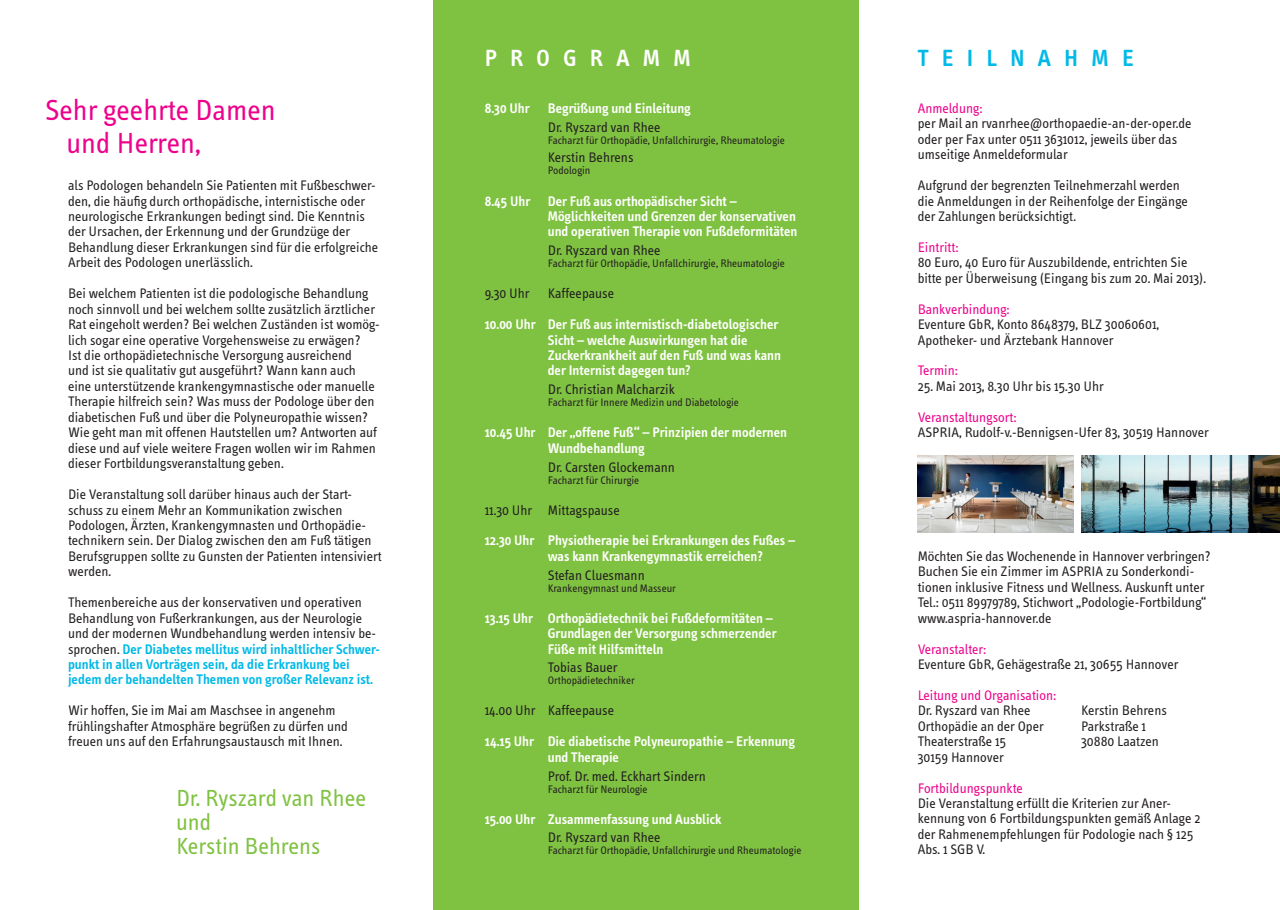
<style>
.page{position:relative;width:1280px;height:910px;background:#fff}
.page>*{position:absolute;margin:0;border:0;box-sizing:border-box;transform-origin:0 0}
.t1{font:30px/33px "Info Text";color:#ed028c}
.t2{font:24px/24px "Info Text";color:#7fc241}
.t3{font:600 24px "Info Text";color:#00b9e7}
.t4{font:600 24px "Info Text";color:#fff}
.t5{font:14.25px/15.5px "Info Text";color:#231f20}
.t6{font:600 14.25px/15.5px "Info Text";color:#fff}
.t7{font:14.25px "Info Text";color:#ed028c}
.t8{font:11.25px "Info Text";color:#231f20}
.s1{font-weight:600;color:#00b9e7}
</style>
<div class="page">
<div style="left:434px;top:0;width:425px;height:910px;background:#7fc241"></div>
<img style="left:917px;top:455px;width:156px;height:77px">
<img style="left:1081px;top:455px;width:199px;height:77px">
<h1 class="t1" style="left:67px;top:94px;width:211px;text-indent:-22px">Sehr geehrte Damen und Herren,</h1>
<p class="t5" style="left:68px;top:178px;width:312px">als Podologen behandeln Sie Patienten mit Fußbeschwer&shy;den, die häufig durch orthopädische, internistische oder neurologische Erkrankungen bedingt sind. Die Kenntnis der Ursachen, der Erkennung und der Grundzüge der Behandlung dieser Erkrankungen sind für die erfolgreiche Arbeit des Podologen unerlässlich.</p>
<p class="t5" style="left:68px;top:286px;width:313px">Bei welchem Patienten ist die podologische Behandlung noch sinnvoll und bei welchem sollte zusätzlich ärztlicher Rat eingeholt werden? Bei welchen Zuständen ist womög&shy;lich sogar eine operative Vorgehensweise zu erwägen?<br>Ist die orthopädietechnische Versorgung ausreichend<br>und ist sie qualitativ gut ausgeführt? Wann kann auch eine unterstützende krankengymnastische oder manuelle Therapie hilfreich sein? Was muss der Podologe über den diabetischen Fuß und über die Polyneuropathie wissen?<br>Wie geht man mit offenen Hautstellen um? Antworten auf diese und auf viele weitere Fragen wollen wir im Rahmen dieser Fortbildungsveranstaltung geben.</p>
<p class="t5" style="left:68px;top:487px;width:315px">Die Veranstaltung soll darüber hinaus auch der Start&shy;schuss zu einem Mehr an Kommunikation zwischen Podologen, Ärzten, Krankengymnasten und Orthopädie&shy;technikern sein. Der Dialog zwischen den am Fuß tätigen Berufsgruppen sollte zu Gunsten der Patienten intensiviert werden.</p>
<p class="t5" style="left:68px;top:595px;width:313px">Themenbereiche aus der konservativen und operativen Behandlung von Fußerkrankungen, aus der Neurologie und der modernen Wundbehandlung werden intensiv be&shy;sprochen. <span class="s1">Der Diabetes mellitus wird inhaltlicher Schwer&shy;punkt in allen Vorträgen sein, da die Erkrankung bei jedem der behandelten Themen von großer Relevanz ist.</span></p>
<p class="t5" style="left:68px;top:703px;width:281px">Wir hoffen, Sie im Mai am Maschsee in angenehm frühlingshafter Atmosphäre begrüßen zu dürfen und freuen uns auf den Erfahrungsaustausch mit Ihnen.</p>
<h2 class="t2" style="left:176px;top:786px;width:192px">Dr. Ryszard van Rhee und<br>Kerstin Behrens</h2>
<h2 class="t4" style="left:485px;top:44px;width:105px">Pr ogramm</h2>
<p class="t6" style="left:485px;top:100px;width:46px">8.30 Uhr</p>
<p class="t6" style="left:548px;top:100px;width:144px">Begrüßung und Einleitung</p>
<p class="t5" style="left:548px;top:119px;width:114px">Dr. Ryszard van Rhee</p>
<p class="t8" style="left:548px;top:134px;width:239px">Facharzt für Orthopädie, Unfallchirurgie, Rheumatologie</p>
<p class="t5" style="left:548px;top:150px;width:87px">Kerstin Behrens</p>
<p class="t8" style="left:548px;top:164px;width:44px">Podologin</p>
<p class="t6" style="left:548px;top:193px;width:251px;text-indent:-63px">8.45 Uhr Der Fuß aus orthopädischer Sicht –<br>Möglichkeiten und Grenzen der konservativen und operativen Therapie von Fußdeformitäten</p>
<p class="t5" style="left:548px;top:243px;width:114px">Dr. Ryszard van Rhee</p>
<p class="t8" style="left:548px;top:257px;width:239px">Facharzt für Orthopädie, Unfallchirurgie, Rheumatologie</p>
<p class="t5" style="left:485px;top:286px;width:46px">9.30 Uhr</p>
<p class="t5" style="left:548px;top:286px;width:68px">Kaffeepause</p>
<p class="t6" style="left:548px;top:317px;width:235px;text-indent:-63px">10.00 Uhr Der Fuß aus internistisch-diabetologischer Sicht – welche Auswirkungen hat die Zuckerkrankheit auf den Fuß und was kann der Internist dagegen tun?</p>
<p class="t5" style="left:548px;top:382px;width:129px">Dr. Christian Malcharzik</p>
<p class="t8" style="left:548px;top:396px;width:193px">Facharzt für Innere Medizin und Diabetologie</p>
<p class="t6" style="left:548px;top:425px;width:241px;text-indent:-63px">10.45 Uhr Der „offene Fuß“ – Prinzipien der modernen<br>Wundbehandlung</p>
<p class="t5" style="left:548px;top:459px;width:129px">Dr. Carsten Glockemann</p>
<p class="t8" style="left:548px;top:474px;width:93px">Facharzt für Chirurgie</p>
<p class="t5" style="left:485px;top:502px;width:137px">11.30 Uhr Mittagspause</p>
<p class="t6" style="left:548px;top:533px;width:249px;text-indent:-63px">12.30 Uhr Physiotherapie bei Erkrankungen des Fußes – was kann Krankengymnastik erreichen?</p>
<p class="t5" style="left:548px;top:567px;width:98px">Stefan Cluesmann</p>
<p class="t8" style="left:548px;top:582px;width:130px">Krankengymnast und Masseur</p>
<p class="t6" style="left:485px;top:610px;width:290px">13.15 Uhr Orthopädietechnik bei Fußdeformitäten –</p>
<p class="t6" style="left:548px;top:626px;width:230px">Grundlagen der Versorgung schmerzender</p>
<p class="t6" style="left:485px;top:641px;width:36px">F</p>
<p class="t6" style="left:554px;top:641px;width:111px">üße mit Hilfsmitteln</p>
<p class="t5" style="left:548px;top:660px;width:71px">Tobias Bauer</p>
<p class="t8" style="left:548px;top:674px;width:88px">Orthopädietechniker</p>
<p class="t5" style="left:485px;top:703px;width:131px">14.00 Uhr Kaffeepause</p>
<p class="t6" style="left:548px;top:734px;width:249px;text-indent:-63px">14.15 Uhr Die diabetische Polyneuropathie – Erkennung und Therapie</p>
<p class="t5" style="left:548px;top:768px;width:160px">Prof. Dr. med. Eckhart Sindern</p>
<p class="t8" style="left:548px;top:783px;width:101px">Facharzt für Neurologie</p>
<p class="t6" style="left:485px;top:811px;width:238px">15.00 Uhr Zusammenfassung und Ausblick</p>
<p class="t5" style="left:548px;top:830px;width:114px">Dr. Ryszard van Rhee</p>
<p class="t8" style="left:548px;top:844px;width:255px">Facharzt für Orthopädie, Unfallchirurgie und Rheumatologie</p>
<h2 class="t3" style="left:918px;top:45px;width:25px">Teilnahme</h2>
<p class="t7" style="left:918px;top:100px;width:66px">Anmeldung:</p>
<p class="t5" style="left:918px;top:116px;width:275px">per Mail an rvanrhee@orthopaedie-an-der-oper.de oder per Fax unter 0511 3631012, jeweils über das umseitige Anmeldeformular</p>
<p class="t5" style="left:918px;top:178px;width:272px">Aufgrund der begrenzten Teilnehmerzahl werden die Anmeldungen in der Reihenfolge der Eingänge der Zahlungen berücksichtigt.</p>
<p class="t7" style="left:918px;top:239px;width:42px">Eintritt:</p>
<p class="t5" style="left:918px;top:255px;width:290px">80 Euro, 40 Euro für Auszubildende, entrichten Sie bitte per Überweisung (Eingang bis zum 20. Mai 2013).</p>
<p class="t7" style="left:918px;top:301px;width:93px">Bankverbindung:</p>
<p class="t5" style="left:918px;top:317px;width:243px">Eventure GbR, Konto 8648379, BLZ 30060601,<br>Apotheker- und Ärztebank Hannover</p>
<p class="t7" style="left:918px;top:363px;width:42px">Termin:</p>
<p class="t5" style="left:918px;top:379px;width:188px">25. Mai 2013, 8.30 Uhr bis 15.30 Uhr</p>
<p class="t7" style="left:918px;top:409px;width:100px">Veranstaltungsort:</p>
<p class="t5" style="left:918px;top:425px;width:293px">ASPRIA, Rudolf-v.-Bennigsen-Ufer 83, 30519 Hannover</p>
<p class="t5" style="left:918px;top:549px;width:295px">Möchten Sie das Wochenende in Hannover verbringen?<br>Buchen Sie ein Zimmer im ASPRIA zu Sonderkondi&shy;tionen inklusive Fitness und Wellness. Auskunft unter Tel.: 0511 89979789, Stichwort „Podologie-Fortbildung“ www.aspria-hannover.de</p>
<p class="t7" style="left:918px;top:641px;width:70px">Veranstalter:</p>
<p class="t5" style="left:918px;top:657px;width:262px">Eventure GbR, Gehägestraße 21, 30655 Hannover</p>
<p class="t7" style="left:918px;top:687px;width:140px">Leitung und Organisation:</p>
<p class="t5" style="left:918px;top:703px;width:128px">Dr. Ryszard van Rhee<br>Orthopädie an der Oper<br>Theaterstraße 15<br>30159 Hannover</p>
<p class="t7" style="left:918px;top:780px;width:107px">Fortbildungspunkte</p>
<p class="t5" style="left:918px;top:796px;width:284px">Die Veranstaltung erfüllt die Kriterien zur Aner&shy;kennung von 6 Fortbildungspunkten gemäß Anlage 2 der Rahmenempfehlungen für Podologie nach § 125<br>Abs. 1 SGB V.</p>
<p class="t5" style="left:1081px;top:703px;width:87px">Kerstin Behrens<br>Parkstraße 1<br>30880 Laatzen</p>
</div>
